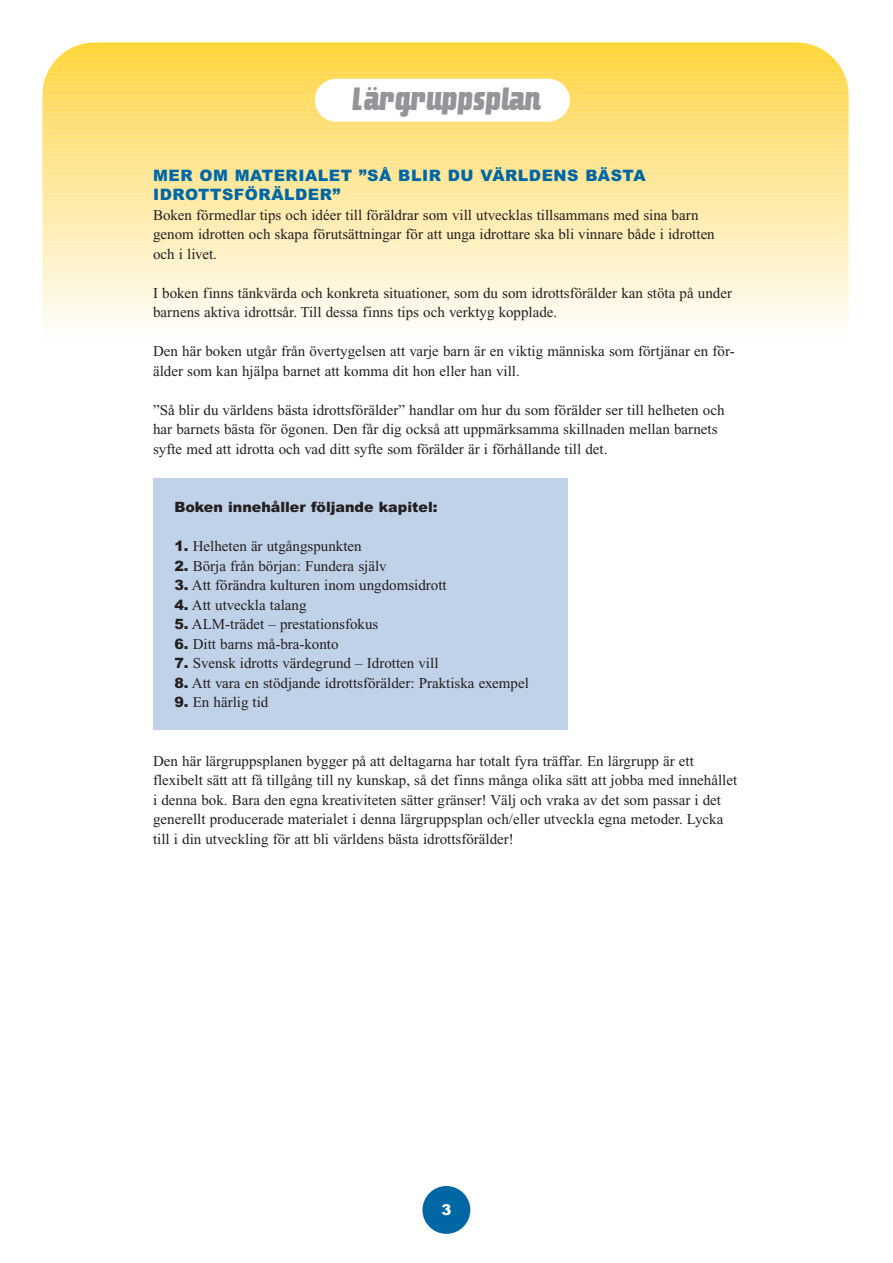
<style>
.page{position:relative;width:893px;height:1263px;background:#fff}
.page>*{position:absolute;margin:0;border:0;box-sizing:border-box;transform-origin:0 0}
.t1{font:italic 45px "Makimango";color:#939598}
.t2{font:900 15.75px/18.9px "Arial";letter-spacing:.035em;color:#0067a5}
.t3{font:15px/19.5px "Times";color:#231f20}
.t4{font:900 15px "Arial";color:#fff}
.t5{font:900 14.25px "Arial";color:#231f20}
.s1{font-family:"Arial";font-weight:900;font-size:14.25px}
</style>
<div class="page">
<svg style="left:42px;top:42px;width:807px;height:688px"></svg>
<div style="left:422px;top:1186px;width:48px;height:48px;background:#0067a5;border-radius:50%"></div>
<div style="left:315px;top:79px;width:255px;height:43px;background:#fff;border-radius:21px"></div>
<div style="left:153px;top:478px;width:414px;height:251px;background:#c0d2e8"></div>
<h1 class="t1" style="left:353px;top:68px;width:189px">Lärgruppsplan</h1>
<p class="t2" style="left:153px;top:166px;width:494px">MER OM MATERIALET ”SÅ BLIR DU VÄRLDENS BÄSTA<br>IDROTTSFÖRÄLDER”</p>
<p class="t3" style="left:153px;top:206px;width:563px">Boken förmedlar tips och idéer till föräldrar som vill utvecklas tillsammans med sina barn genom idrotten och skapa förutsättningar för att unga idrottare ska bli vinnare både i idrotten och i livet.</p>
<p class="t3" style="left:153px;top:284px;width:580px">I boken finns tänkvärda och konkreta situationer, som du som idrottsförälder kan stöta på under barnens aktiva idrottsår. Till dessa finns tips och verktyg kopplade.</p>
<p class="t3" style="left:153px;top:343px;width:583px">Den här boken utgår från övertygelsen att varje barn är en viktig människa som förtjänar en för&shy;älder som kan hjälpa barnet att komma dit hon eller han vill.</p>
<p class="t3" style="left:153px;top:401px;width:573px">”Så blir du världens bästa idrottsförälder” handlar om hur du som förälder ser till helheten och har barnets bästa för ögonen. Den får dig också att uppmärksamma skillnaden mellan barnets syfte med att idrotta och vad ditt syfte som förälder är i förhållande till det.</p>
<p class="t5" style="left:174px;top:499px;width:265px">Boken innehåller följande kapitel:</p>
<p class="t3" style="left:174px;top:538px;width:189px"><span class="s1">1.</span> Helheten är utgångspunkten</p>
<p class="t3" style="left:174px;top:557px;width:214px"><span class="s1">2.</span> Börja från början: Fundera själv</p>
<p class="t3" style="left:174px;top:577px;width:274px"><span class="s1">3.</span> Att förändra kulturen inom ungdomsidrott</p>
<p class="t3" style="left:174px;top:596px;width:134px"><span class="s1">4.</span> Att utveckla talang</p>
<p class="t3" style="left:174px;top:616px;width:206px"><span class="s1">5.</span> ALM-trädet – prestationsfokus</p>
<p class="t3" style="left:174px;top:635px;width:166px"><span class="s1">6.</span> Ditt barns må-bra-konto</p>
<p class="t3" style="left:174px;top:655px;width:266px"><span class="s1">7.</span> Svensk idrotts värdegrund – Idrotten vill</p>
<p class="t3" style="left:174px;top:674px;width:356px"><span class="s1">8.</span> Att vara en stödjande idrottsförälder: Praktiska exempel</p>
<p class="t3" style="left:174px;top:694px;width:96px"><span class="s1">9.</span> En härlig tid</p>
<p class="t3" style="left:153px;top:752px;width:586px">Den här lärgruppsplanen bygger på att deltagarna har totalt fyra träffar. En lärgrupp är ett flexibelt sätt att få tillgång till ny kunskap, så det finns många olika sätt att jobba med innehållet i denna bok. Bara den egna kreativiteten sätter gränser! Välj och vraka av det som passar i det generellt producerade materialet i denna lärgruppsplan och/eller utveckla egna metoder. Lycka till i din utveckling för att bli världens bästa idrottsförälder!</p>
<p class="t4" style="left:441px;top:1201px;width:12px">3</p>
</div>
